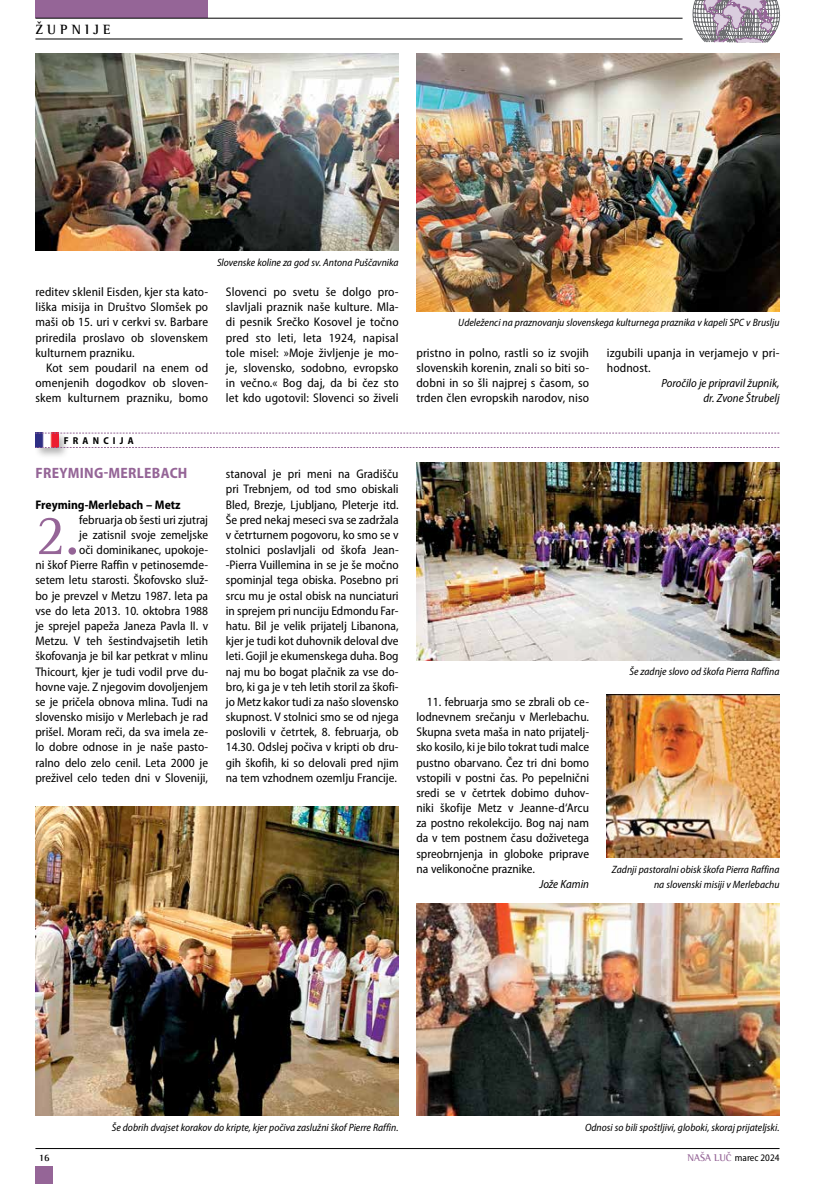
<style>
.page{position:relative;width:815px;height:1184px;background:#fff}
.page>*{position:absolute;margin:0;border:0;box-sizing:border-box;transform-origin:0 0}
.t1{font:57.62px "Rotis SI Semi Serif";color:#956597}
.t2{font:700 semi-condensed 15px "Myriad Pro";letter-spacing:.02em;color:#956597}
.t3{font:700 13.75px "Rotis SI Semi Serif";letter-spacing:.3em;color:#000}
.t4{font:semi-condensed 12.5px/15.1px "Myriad Pro";color:#000;text-align:justify}
.t5{font:700 semi-condensed 12.5px "Myriad Pro";color:#000}
.t6{font:italic semi-condensed 11.88px/15.1px "Myriad Pro";color:#000;text-align:right}
.t7{font:italic semi-condensed 10.62px/15.1px "Myriad Pro";color:#000;text-align:right}
.t8{font:semi-condensed 10px "Myriad Pro";color:#000}
.t9{font:700 semi-condensed 10px "Myriad Pro";letter-spacing:.42em;color:#000}
.t10{font:700 10px "Rotis SI Semi Serif";color:#000}
.s1{font-family:"Rotis SI Semi Serif";font-weight:700;font-stretch:normal;color:#956597}
</style>
<div class="page">
<hr style="left:35px;top:1148px;width:745px;height:1px;background:#000">
<div style="left:35px;top:0;width:173px;height:18px;background:#956597"></div>
<div style="left:35px;top:1166px;width:18px;height:17px;background:#956597"></div>
<hr style="left:35px;top:39px;width:648px;height:1px;background:#000">
<hr style="left:35px;top:18px;width:648px;height:1px;background:#000">
<svg style="left:692px;top:0;width:88px;height:43px;background:#b0a6b3"></svg>
<div style="left:34px;top:431px;width:36px;height:28px;background:#000;opacity:.3"></div>
<img style="left:35px;top:432px;width:23px;height:15px">
<svg style="left:35px;top:433px;width:745px;height:1px"></svg>
<svg style="left:35px;top:447px;width:745px;height:1px"></svg>
<img style="left:35px;top:53px;width:364px;height:197px">
<img style="left:416px;top:53px;width:364px;height:258px">
<img style="left:416px;top:463px;width:364px;height:197px">
<img style="left:35px;top:806px;width:364px;height:309px">
<img style="left:607px;top:694px;width:173px;height:163px">
<img style="left:416px;top:903px;width:364px;height:212px">
<p class="t3" style="left:35px;top:21px;width:77px">ŽUPNIJE</p>
<p class="t4" style="left:35px;top:284px;width:174px">reditev sklenil Eisden, kjer sta kato&shy;liška misija in Društvo Slomšek po maši ob 15. uri v cerkvi sv. Barbare priredila proslavo ob slovenskem kulturnem prazniku.</p>
<p class="t4" style="left:35px;top:360px;width:174px;text-indent:11px">Kot sem poudaril na enem od omenjenih dogodkov ob sloven&shy;skem kulturnem prazniku, bomo</p>
<p class="t7" style="left:217px;top:255px;width:183px">Slovenske koline za god sv. Antona Puščavnika</p>
<p class="t4" style="left:226px;top:284px;width:174px">Slovenci po svetu še dolgo pro&shy;slavljali praznik naše kulture. Mla&shy;di pesnik Srečko Kosovel je točno pred sto leti, leta 1924, napisal tole misel: »Moje življenje je mo&shy;je, slovensko, sodobno, evropsko in večno.« Bog daj, da bi čez sto let kdo ugotovil: Slovenci so živeli</p>
<p class="t9" style="left:64px;top:435px;width:72px">FRANCIJA</p>
<p class="t2" style="left:36px;top:465px;width:153px">FREYMING-MERLEBACH</p>
<p class="t5" style="left:35px;top:497px;width:147px">Freyming-Merlebach – Metz</p>
<h1 class="t1" style="left:35px;top:501px;width:45px">2.</h1>
<p class="t4" style="left:35px;top:512px;width:174px;text-align:right">februarja ob šesti uri zjutraj<br>je zatisnil svoje zemeljske<br>oči dominikanec, upokoje-<br>ni škof Pierre Raffin v petinosemde&shy;setem letu starosti. Škofovsko služ&shy;bo je prevzel v Metzu 1987. leta pa vse do leta 2013. 10. oktobra 1988 je sprejel papeža Janeza Pavla II. v Metzu. V teh šestindvajsetih letih škofovanja je bil kar petkrat v mlinu Thicourt, kjer je tudi vodil prve du&shy;hovne vaje. Z njegovim dovoljenjem se je pričela obnova mlina. Tudi na slovensko misijo v Merlebach je rad prišel. Moram reči, da sva imela ze&shy;lo dobre odnose in je naše pasto&shy;ralno delo zelo cenil. Leta 2000 je preživel celo teden dni v Sloveniji,</p>
<p class="t4" style="left:226px;top:467px;width:174px">stanoval je pri meni na Gradišču pri Trebnjem, od tod smo obiskali Bled, Brezje, Ljubljano, Pleterje itd.<br>Še pred nekaj meseci sva se zadržala v četrturnem pogovoru, ko smo se v stolnici poslavljali od škofa Jean--Pierra Vuillemina in se je še močno spominjal tega obiska. Posebno pri srcu mu je ostal obisk na nunciaturi in sprejem pri nunciju Edmondu Far&shy;hatu. Bil je velik prijatelj Libanona, kjer je tudi kot duhovnik deloval dve leti. Gojil je ekumenskega duha. Bog naj mu bo bogat plačnik za vse do&shy;bro, ki ga je v teh letih storil za škofi&shy;jo Metz kakor tudi za našo slovensko skupnost. V stolnici smo se od njega poslovili v četrtek, 8. februarja, ob 14.30. Odslej počiva v kripti ob dru&shy;gih škofih, ki so delovali pred njim na tem vzhodnem ozemlju Francije.</p>
<p class="t7" style="left:458px;top:315px;width:323px">Udeleženci na praznovanju slovenskega kulturnega praznika v kapeli SPC v Bruslju</p>
<p class="t4" style="left:416px;top:345px;width:174px">pristno in polno, rastli so iz svojih slovenskih korenin, znali so biti so&shy;dobni in so šli najprej s časom, so trden člen evropskih narodov, niso</p>
<p class="t4" style="left:607px;top:345px;width:174px">izgubili upanja in verjamejo v pri&shy;hodnost.</p>
<p class="t6" style="left:661px;top:376px;width:120px">Poročilo je pripravil župnik, dr. Zvone Štrubelj</p>
<p class="t4" style="left:416px;top:694px;width:174px;text-indent:11px">11. februarja smo se zbrali ob ce&shy;lodnevnem srečanju v Merlebachu.<br>Skupna sveta maša in nato prijatelj&shy;sko kosilo, ki je bilo tokrat tudi malce pustno obarvano. Čez tri dni bomo vstopili v postni čas. Po pepelnični sredi se v četrtek dobimo duhov&shy;niki škofije Metz v Jeanne-d‘Arcu za postno rekolekcijo. Bog naj nam da v tem postnem času doživetega spreobrnjenja in globoke priprave na velikonočne praznike.</p>
<p class="t6" style="left:539px;top:876px;width:51px">Jože Kamin</p>
<p class="t7" style="left:629px;top:664px;width:152px">Še zadnje slovo od škofa Pierra Raffina</p>
<p class="t7" style="left:612px;top:862px;width:169px">Zadnji pastoralni obisk škofa Pierra Raffina na slovenski misiji v Merlebachu</p>
<p class="t7" style="left:112px;top:1119px;width:288px">Še dobrih dvajset korakov do kripte, kjer počiva zaslužni škof Pierre Raffin.</p>
<p class="t7" style="left:585px;top:1119px;width:196px">Odnosi so bili spoštljivi, globoki, skoraj prijateljski.</p>
<p class="t10" style="left:39px;top:1151px;width:13px">16</p>
<p class="t8" style="left:687px;top:1152px;width:94px"><span class="s1">NAŠA LUČ</span> marec 2024</p>
</div>
